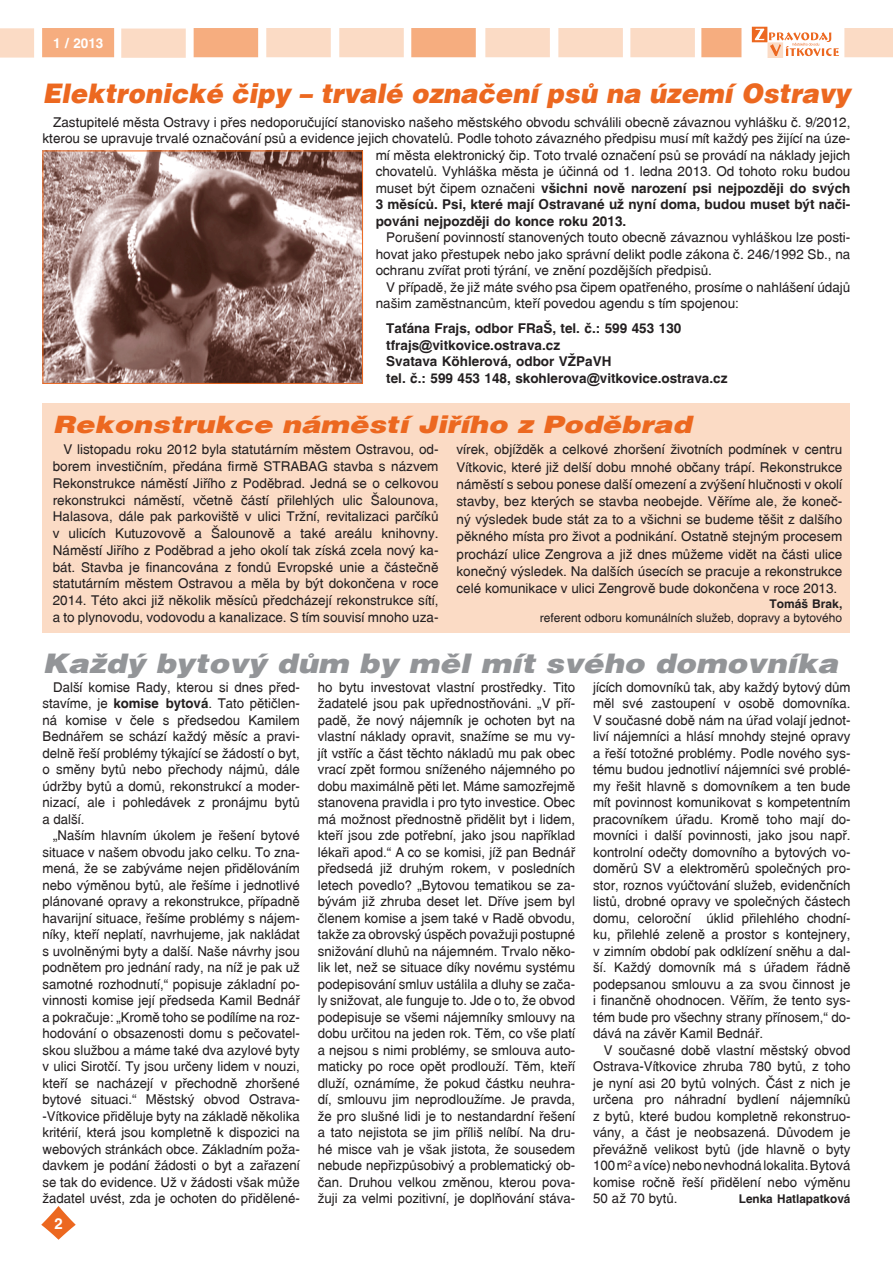
<style>
.page{position:relative;width:893px;height:1263px;background:#fff}
.page>*{position:absolute;margin:0;border:0;box-sizing:border-box;transform-origin:0 0}
.t1{font:italic 900 27px "Switzerland";color:#ec6820;scale:.96 1}
.t2{font:italic 900 27px "Switzerland";color:#939598;scale:1.14 1}
.t3{font:italic 900 24px "Switzerland";color:#ec6820;scale:1.2 1}
.t4{font:700 15px "Switzerland";color:#fff}
.t5{font:13.5px/16.5px "Switzerland";color:#231f20;text-align:justify}
.t6{font:700 13.5px/16.5px "Switzerland";color:#231f20}
.t7{font:700 13.5px "Switzerland";color:#fff}
.t8{font:12px "Switzerland";color:#231f20}
.t9{font:700 12px "Switzerland";color:#231f20}
.s1{font-weight:400}
.s2{font-family:"Arial"}
.s3{font-weight:700}
</style>
<div class="page">
<div style="left:485px;top:28px;width:65px;height:29px;background:#fbdbc5"></div>
<div style="left:558px;top:28px;width:65px;height:29px;background:#fbdbc5"></div>
<div style="left:630px;top:28px;width:65px;height:29px;background:#fbdbc5"></div>
<div style="left:266px;top:28px;width:65px;height:29px;background:#fbdbc5"></div>
<div style="left:339px;top:28px;width:65px;height:29px;background:#fbdbc5"></div>
<div style="left:194px;top:28px;width:64px;height:29px;background:#f6ad7f"></div>
<div style="left:0;top:28px;width:34px;height:30px;background:#fbdbc5"></div>
<div style="left:411px;top:28px;width:65px;height:29px;background:#f6ad7f"></div>
<div style="left:701px;top:28px;width:40px;height:29px;background:#f6ad7f"></div>
<div style="left:844px;top:28px;width:49px;height:29px;background:#fbdbc5"></div>
<svg style="left:752px;top:27px;width:15px;height:15px"></svg>
<div style="left:767px;top:42px;width:16px;height:16px;background:#fbdbc5"></div>
<svg style="left:755px;top:29px;width:84px;height:27px"></svg>
<div style="left:42px;top:28px;width:72px;height:29px;background:#f6ad7f"></div>
<div style="left:121px;top:29px;width:65px;height:29px;background:#fbdbc5"></div>
<svg style="left:41px;top:1206px;width:35px;height:34px"></svg>
<div style="left:43px;top:403px;width:807px;height:229px;background:#fbdbc5"></div>
<img style="left:45px;top:153px;width:316px;height:229px">
<div style="left:43px;top:151px;width:320px;height:233px;border:1px solid #ec6820"></div>
<p class="t7" style="left:53px;top:35px;width:52px">1 / 2013</p>
<h1 class="t1" style="left:43px;top:77px;width:843px">Elektronické čipy – trvalé označení psů na území Ostravy</h1>
<p class="t5" style="left:53px;top:114px;width:799px">Zastupitelé města Ostravy i přes nedoporučující stanovisko našeho městského obvodu schválili obecně závaznou vyhlášku č. 9/2012,</p>
<p class="t5" style="left:43px;top:130px;width:809px">kterou se upravuje trvalé označování psů a evidence jejich chovatelů. Podle tohoto závazného předpisu musí mít každý pes žijící na úze-</p>
<p class="t5" style="left:376px;top:147px;width:476px">mí města elektronický čip. Toto trvalé označení psů se provádí na náklady jejich</p>
<p class="t5" style="left:376px;top:163px;width:476px">chovatelů. Vyhláška města je účinná od 1. ledna 2013. Od tohoto roku budou</p>
<p class="t6" style="left:376px;top:179px;width:476px"><span class="s1">muset být čipem označeni</span> všichni nově narození psi nejpozději do svých</p>
<p class="t6" style="left:376px;top:196px;width:476px">3 měsíců. Psi, které mají Ostravané už nyní doma, budou muset být nači-</p>
<p class="t6" style="left:376px;top:212px;width:252px">pováni nejpozději do konce roku 2013.</p>
<p class="t5" style="left:376px;top:229px;width:476px;text-indent:11px">Porušení povinností stanovených touto obecně závaznou vyhláškou lze posti&shy;hovat jako přestupek nebo jako správní delikt podle zákona č. 246/1992 Sb., na ochranu zvířat proti týrání, ve znění pozdějších předpisů.</p>
<p class="t5" style="left:376px;top:279px;width:476px;text-indent:11px">V případě, že již máte svého psa čipem opatřeného, prosíme o nahlášení údajů našim zaměstnancům, kteří povedou agendu s tím spojenou:</p>
<p class="t6" style="left:386px;top:320px;width:343px">Taťána Frajs, odbor FRaŠ, tel. č.: 599 453 130 tfrajs<span class="s2">@</span>vitkovice.ostrava.cz<br>Svatava Köhlerová, odbor VŽPaVH<br>tel. č.: 599 453 148, skohlerova<span class="s2">@</span>vitkovice.ostrava.cz</p>
<h2 class="t3" style="left:53px;top:411px;width:534px">Rekonstrukce náměstí Jiřího z Poděbrad</h2>
<p class="t5" style="left:53px;top:441px;width:387px;text-indent:11px">V listopadu roku 2012 byla statutárním městem Ostravou, od&shy;borem investičním, předána firmě STRABAG stavba s názvem Rekonstrukce náměstí Jiřího z Poděbrad. Jedná se o celkovou rekonstrukci náměstí, včetně částí přilehlých ulic Šalounova, Halasova, dále pak parkoviště v ulici Tržní, revitalizaci parčíků v ulicích Kutuzovově a Šalounově a také areálu knihovny.<br>Náměstí Jiřího z Poděbrad a jeho okolí tak získá zcela nový ka&shy;bát. Stavba je financována z fondů Evropské unie a částečně statutárním městem Ostravou a měla by být dokončena v roce 2014. Této akci již několik měsíců předcházejí rekonstrukce sítí, a to plynovodu, vodovodu a kanalizace. S tím souvisí mnoho uza-</p>
<p class="t5" style="left:457px;top:441px;width:387px;line-height:17.4px">vírek, objížděk a celkové zhoršení životních podmínek v centru Vítkovic, které již delší dobu mnohé občany trápí. Rekonstrukce náměstí s sebou ponese další omezení a zvýšení hlučnosti v okolí stavby, bez kterých se stavba neobejde. Věříme ale, že koneč&shy;ný výsledek bude stát za to a všichni se budeme těšit z dalšího pěkného místa pro život a podnikání. Ostatně stejným procesem prochází ulice Zengrova a již dnes můžeme vidět na části ulice konečný výsledek. Na dalších úsecích se pracuje a rekonstrukce celé komunikace v ulici Zengrově bude dokončena v roce 2013.</p>
<p class="t9" style="left:770px;top:596px;width:74px">Tomáš Brak,</p>
<p class="t8" style="left:540px;top:611px;width:304px">referent odboru komunálních služeb, dopravy a bytového</p>
<h1 class="t2" style="left:43px;top:647px;width:699px">Každý bytový dům by měl mít svého domovníka</h1>
<p class="t5" style="left:43px;top:679px;width:259px;text-indent:11px">Další komise Rady, kterou si dnes před&shy;stavíme, je <span class="s3">komise bytová</span>. Tato pětičlen&shy;ná komise v čele s předsedou Kamilem Bednářem se schází každý měsíc a pravi&shy;delně řeší problémy týkající se žádostí o byt, o směny bytů nebo přechody nájmů, dále údržby bytů a domů, rekonstrukcí a moder&shy;nizací, ale i pohledávek z pronájmu bytů a další.</p>
<p class="t5" style="left:43px;top:827px;width:259px;text-indent:11px">„Naším hlavním úkolem je řešení bytové situace v našem obvodu jako celku. To zna&shy;mená, že se zabýváme nejen přidělováním nebo výměnou bytů, ale řešíme i jednotlivé plánované opravy a rekonstrukce, případně havarijní situace, řešíme problémy s nájem&shy;níky, kteří neplatí, navrhujeme, jak nakládat s uvolněnými byty a další. Naše návrhy jsou podnětem pro jednání rady, na níž je pak už samotné rozhodnutí,“ popisuje základní po&shy;vinnosti komise její předseda Kamil Bednář a pokračuje: „Kromě toho se podílíme na roz&shy;hodování o obsazenosti domu s pečovatel&shy;skou službou a máme také dva azylové byty v ulici Sirotčí. Ty jsou určeny lidem v nouzi, kteří se nacházejí v přechodně zhoršené bytové situaci.“ Městský obvod Ostrava--Vítkovice přiděluje byty na základě několika kritérií, která jsou kompletně k dispozici na webových stránkách obce. Základním poža&shy;davkem je podání žádosti o byt a zařazení se tak do evidence. Už v žádosti však může žadatel uvést, zda je ochoten do přidělené-</p>
<p class="t4" style="left:55px;top:1215px;width:10px">2</p>
<p class="t5" style="left:318px;top:679px;width:259px">ho bytu investovat vlastní prostředky. Tito žadatelé jsou pak upřednostňováni. „V pří&shy;padě, že nový nájemník je ochoten byt na vlastní náklady opravit, snažíme se mu vy&shy;jít vstříc a část těchto nákladů mu pak obec vrací zpět formou sníženého nájemného po dobu maximálně pěti let. Máme samozřejmě stanovena pravidla i pro tyto investice. Obec má možnost přednostně přidělit byt i lidem, kteří jsou zde potřební, jako jsou například lékaři apod.“ A co se komisi, jíž pan Bednář předsedá již druhým rokem, v posledních letech povedlo? „Bytovou tematikou se za&shy;bývám již zhruba deset let. Dříve jsem byl členem komise a jsem také v Radě obvodu, takže za obrovský úspěch považuji postupné snižování dluhů na nájemném. Trvalo něko&shy;lik let, než se situace díky novému systému podepisování smluv ustálila a dluhy se zača&shy;ly snižovat, ale funguje to. Jde o to, že obvod podepisuje se všemi nájemníky smlouvy na dobu určitou na jeden rok. Těm, co vše platí a nejsou s nimi problémy, se smlouva auto&shy;maticky po roce opět prodlouží. Těm, kteří dluží, oznámíme, že pokud částku neuhra&shy;dí, smlouvu jim neprodloužíme. Je pravda, že pro slušné lidi je to nestandardní řešení a tato nejistota se jim příliš nelíbí. Na dru&shy;hé misce vah je však jistota, že sousedem nebude nepřizpůsobivý a problematický ob&shy;čan. Druhou velkou změnou, kterou pova&shy;žuji za velmi pozitivní, je doplňování stáva-</p>
<p class="t5" style="left:593px;top:679px;width:259px">jících domovníků tak, aby každý bytový dům měl své zastoupení v osobě domovníka.<br>V současné době nám na úřad volají jednot&shy;liví nájemníci a hlásí mnohdy stejné opravy a řeší totožné problémy. Podle nového sys&shy;tému budou jednotliví nájemníci své problé&shy;my řešit hlavně s domovníkem a ten bude mít povinnost komunikovat s kompetentním pracovníkem úřadu. Kromě toho mají do&shy;movníci i další povinnosti, jako jsou např. kontrolní odečty domovního a bytových vo&shy;doměrů SV a elektroměrů společných pro&shy;stor, roznos vyúčtování služeb, evidenčních listů, drobné opravy ve společných částech domu, celoroční úklid přilehlého chodní&shy;ku, přilehlé zeleně a prostor s kontejnery, v zimním období pak odklízení sněhu a dal&shy;ší. Každý domovník má s úřadem řádně podepsanou smlouvu a za svou činnost je i finančně ohodnocen. Věřím, že tento sys&shy;tém bude pro všechny strany přínosem,“ do&shy;dává na závěr Kamil Bednář.</p>
<p class="t5" style="left:593px;top:1042px;width:259px;text-indent:11px">V současné době vlastní městský obvod Ostrava-Vítkovice zhruba 780 bytů, z toho je nyní asi 20 bytů volných. Část z nich je určena pro náhradní bydlení nájemníků z bytů, které budou kompletně rekonstruo&shy;vány, a část je neobsazená. Důvodem je převážně velikost bytů (jde hlavně o byty 100 m<sup>2</sup> a více) nebo nevhodná lokalita. Bytová komise ročně řeší přidělení nebo výměnu 50 až 70 bytů.</p>
<p class="t9" style="left:739px;top:1192px;width:113px">Lenka Hatlapatková</p>
</div>
